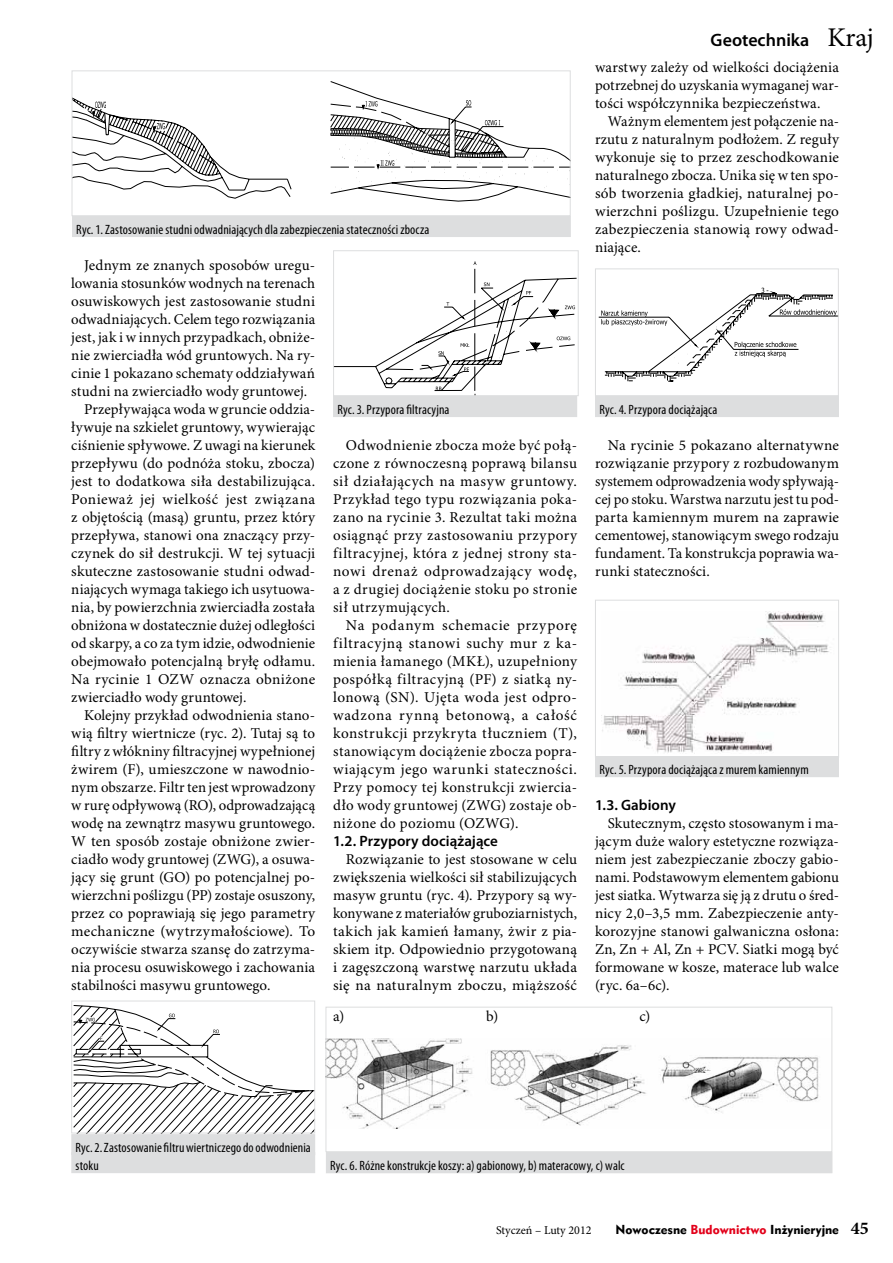
<style>
.page{position:relative;width:893px;height:1263px;background:#fff}
.page>*{position:absolute;margin:0;border:0;box-sizing:border-box;transform-origin:0 0}
.t1{font:600 18px "Myriad Pro";color:#000}
.t2{font:15px/18px "Minion Pro";letter-spacing:.01em;color:#000;text-align:justify}
.t3{font:600 15px "Myriad Pro";color:#000}
.t4{font:condensed 13.5px/18px "Myriad Pro";letter-spacing:.01em;color:#000}
.t5{font:12px "Geometr 415 Blk PL";color:#000}
.t6{font:12px "Minion Pro";color:#000}
.t7{font:6.9px "Tahoma";color:#000;scale:.92 1}
.s1{font-family:"Minion Pro";font-weight:400;font-size:27px}
.s2{color:#e2001a}
.s3{font-family:"Minion Pro";font-weight:700;font-size:18px}
</style>
<div class="page">
<div style="left:71px;top:1134px;width:244px;height:21px;background:#dddedf"></div>
<div style="left:71px;top:1152px;width:244px;height:21px;background:#dddedf"></div>
<svg style="left:73px;top:1005px;width:240px;height:126px"></svg>
<div style="left:71px;top:1001px;width:244px;height:132px;border:1px solid #dddedf"></div>
<div style="left:333px;top:396px;width:244px;height:21px;background:#dddedf"></div>
<svg style="left:335px;top:261px;width:242px;height:133px"></svg>
<div style="left:333px;top:250px;width:246px;height:146px;border:1px solid #dddedf"></div>
<div style="left:595px;top:396px;width:244px;height:21px;background:#dddedf"></div>
<div style="left:595px;top:756px;width:244px;height:21px;background:#dddedf"></div>
<svg style="left:598px;top:287px;width:239px;height:95px"></svg>
<div style="left:595px;top:268px;width:244px;height:128px;border:1px solid #dddedf"></div>
<img style="left:601px;top:611px;width:228px;height:142px">
<div style="left:595px;top:600px;width:244px;height:158px;border:1px solid #dddedf"></div>
<svg style="left:74px;top:98px;width:79px;height:92px"></svg>
<svg style="left:153px;top:81px;width:416px;height:121px"></svg>
<svg style="left:330px;top:100px;width:239px;height:91px"></svg>
<div style="left:72px;top:70px;width:499px;height:146px;border:1px solid #dddedf"></div>
<div style="left:72px;top:216px;width:499px;height:21px;background:#dddedf"></div>
<img style="left:328px;top:1038px;width:491px;height:90px">
<div style="left:326px;top:1007px;width:506px;height:145px;border:1px solid #dddedf"></div>
<div style="left:326px;top:1152px;width:506px;height:21px;background:#dddedf"></div>
<p class="t4" style="left:76px;top:221px;width:355px">Ryc. 1. Zastosowanie studni odwadniających dla zabezpieczenia stateczności zbocza</p>
<p class="t2" style="left:84px;top:257px;width:233px">Jednym ze znanych sposobów uregu-</p>
<p class="t2" style="left:71px;top:275px;width:245px">lowania stosunków wodnych na terenach</p>
<p class="t2" style="left:71px;top:293px;width:245px">osuwiskowych jest zastosowanie studni</p>
<p class="t2" style="left:71px;top:311px;width:245px">odwadniających. Celem tego rozwiązania</p>
<p class="t2" style="left:71px;top:329px;width:245px">jest, jak i w innych przypadkach, obniże-</p>
<p class="t2" style="left:71px;top:347px;width:245px">nie zwierciadła wód gruntowych. Na ry-</p>
<p class="t2" style="left:71px;top:365px;width:245px">cinie 1 pokazano schematy oddziaływań</p>
<p class="t2" style="left:71px;top:383px;width:238px">studni na zwierciadło wody gruntowej.</p>
<p class="t2" style="left:84px;top:401px;width:233px">Przepływająca woda w gruncie oddzia-</p>
<p class="t2" style="left:71px;top:419px;width:245px">ływuje na szkielet gruntowy, wywierając</p>
<p class="t2" style="left:71px;top:437px;width:245px">ciśnienie spływowe. Z uwagi na kierunek</p>
<p class="t2" style="left:71px;top:455px;width:245px">przepływu (do podnóża stoku, zbocza)</p>
<p class="t2" style="left:71px;top:473px;width:245px">jest to dodatkowa siła destabilizująca.</p>
<p class="t2" style="left:71px;top:491px;width:245px">Ponieważ jej wielkość jest związana</p>
<p class="t2" style="left:71px;top:509px;width:245px">z objętością (masą) gruntu, przez który</p>
<p class="t2" style="left:71px;top:527px;width:245px">przepływa, stanowi ona znaczący przy-</p>
<p class="t2" style="left:71px;top:545px;width:245px">czynek do sił destrukcji. W tej sytuacji</p>
<p class="t2" style="left:71px;top:563px;width:245px">skuteczne zastosowanie studni odwad-</p>
<p class="t2" style="left:71px;top:581px;width:245px">niających wymaga takiego ich usytuowa-</p>
<p class="t2" style="left:71px;top:599px;width:245px">nia, by powierzchnia zwierciadła została</p>
<p class="t2" style="left:71px;top:617px;width:245px">obniżona w dostatecznie dużej odległości</p>
<p class="t2" style="left:71px;top:635px;width:245px">od skarpy, a co za tym idzie, odwodnienie</p>
<p class="t2" style="left:71px;top:653px;width:245px">obejmowało potencjalną bryłę odłamu.</p>
<p class="t2" style="left:71px;top:671px;width:245px">Na rycinie 1 OZW oznacza obniżone</p>
<p class="t2" style="left:71px;top:689px;width:177px">zwierciadło wody gruntowej.</p>
<p class="t2" style="left:84px;top:707px;width:233px">Kolejny przykład odwodnienia stano-</p>
<p class="t2" style="left:71px;top:725px;width:245px">wią filtry wiertnicze (ryc. 2). Tutaj są to</p>
<p class="t2" style="left:71px;top:743px;width:245px">filtry z włókniny filtracyjnej wypełnionej</p>
<p class="t2" style="left:71px;top:761px;width:245px">żwirem (F), umieszczone w nawodnio-</p>
<p class="t2" style="left:71px;top:779px;width:245px">nym obszarze. Filtr ten jest wprowadzony</p>
<p class="t2" style="left:71px;top:797px;width:245px">w rurę odpływową (RO), odprowadzającą</p>
<p class="t2" style="left:71px;top:815px;width:245px">wodę na zewnątrz masywu gruntowego.</p>
<p class="t2" style="left:71px;top:833px;width:245px">W ten sposób zostaje obniżone zwier-</p>
<p class="t2" style="left:71px;top:851px;width:245px">ciadło wody gruntowej (ZWG), a osuwa-</p>
<p class="t2" style="left:71px;top:869px;width:245px">jący się grunt (GO) po potencjalnej po-</p>
<p class="t2" style="left:71px;top:887px;width:245px">wierzchni poślizgu (PP) zostaje osuszony,</p>
<p class="t2" style="left:71px;top:905px;width:245px">przez co poprawiają się jego parametry</p>
<p class="t2" style="left:71px;top:923px;width:245px">mechaniczne (wytrzymałościowe). To</p>
<p class="t2" style="left:71px;top:941px;width:245px">oczywiście stwarza szansę do zatrzyma-</p>
<p class="t2" style="left:71px;top:959px;width:245px">nia procesu osuwiskowego i zachowania</p>
<p class="t2" style="left:71px;top:977px;width:201px">stabilności masywu gruntowego.</p>
<p class="t4" style="left:337px;top:401px;width:113px">Ryc. 3. Przypora filtracyjna</p>
<p class="t2" style="left:333px;top:437px;width:245px;text-indent:13px">Odwodnienie zbocza może być połą&shy;czone z równoczesną poprawą bilansu sił działających na masyw gruntowy.<br>Przykład tego typu rozwiązania poka&shy;zano na rycinie 3. Rezultat taki można osiągnąć przy zastosowaniu przypory filtracyjnej, która z jednej strony sta&shy;nowi drenaż odprowadzający wodę, a z drugiej dociążenie stoku po stronie sił utrzymujących.</p>
<p class="t2" style="left:333px;top:617px;width:245px;text-indent:13px">Na podanym schemacie przyporę filtracyjną stanowi suchy mur z ka&shy;mienia łamanego (MKŁ), uzupełniony pospółką filtracyjną (PF) z siatką ny&shy;lonową (SN). Ujęta woda jest odpro&shy;wadzona rynną betonową, a całość konstrukcji przykryta tłuczniem (T), stanowiącym dociążenie zbocza popra&shy;wiającym jego warunki stateczności.<br>Przy pomocy tej konstrukcji zwiercia&shy;dło wody gruntowej (ZWG) zostaje ob&shy;niżone do poziomu (OZWG).</p>
<p class="t3" style="left:333px;top:833px;width:166px">1.2. Przypory dociążające</p>
<p class="t2" style="left:333px;top:851px;width:245px;text-indent:13px">Rozwiązanie to jest stosowane w celu zwiększenia wielkości sił stabilizujących masyw gruntu (ryc. 4). Przypory są wy&shy;konywane z materiałów gruboziarnistych, takich jak kamień łamany, żwir z pia&shy;skiem itp. Odpowiednio przygotowaną i zagęszczoną warstwę narzutu układa się na naturalnym zboczu, miąższość</p>
<p class="t1" style="left:711px;top:29px;width:165px">Geotechnika <span class="s1">Kraj</span></p>
<p class="t2" style="left:595px;top:59px;width:245px">warstwy zależy od wielkości dociążenia potrzebnej do uzyskania wymaganej war&shy;tości współczynnika bezpieczeństwa.</p>
<p class="t2" style="left:595px;top:113px;width:245px;text-indent:13px">Ważnym elementem jest połączenie na&shy;rzutu z naturalnym podłożem. Z reguły wykonuje się to przez zeschodkowanie naturalnego zbocza. Unika się w ten spo&shy;sób tworzenia gładkiej, naturalnej po&shy;wierzchni poślizgu. Uzupełnienie tego zabezpieczenia stanowią rowy odwad&shy;niające.</p>
<p class="t7" style="left:766px;top:286px;width:4px">-</p>
<p class="t4" style="left:599px;top:401px;width:120px">Ryc. 4. Przypora dociążająca</p>
<p class="t2" style="left:595px;top:437px;width:245px;text-indent:13px">Na rycinie 5 pokazano alternatywne rozwiązanie przypory z rozbudowanym systemem odprowadzenia wody spływają&shy;cej po stoku. Warstwa narzutu jest tu pod&shy;parta kamiennym murem na zaprawie cementowej, stanowiącym swego rodzaju fundament. Ta konstrukcja poprawia wa&shy;runki stateczności.</p>
<p class="t4" style="left:599px;top:761px;width:211px">Ryc. 5. Przypora dociążająca z murem kamiennym</p>
<p class="t3" style="left:595px;top:797px;width:82px">1.3. Gabiony</p>
<p class="t2" style="left:595px;top:815px;width:245px;text-indent:13px">Skutecznym, często stosowanym i ma&shy;jącym duże walory estetyczne rozwiąza&shy;niem jest zabezpieczanie zboczy gabio&shy;nami. Podstawowym elementem gabionu jest siatka. Wytwarza się ją z drutu o śred&shy;nicy 2,0–3,5 mm. Zabezpieczenie anty&shy;korozyjne stanowi galwaniczna osłona:<br>Zn, Zn + Al, Zn + PCV. Siatki mogą być formowane w kosze, materace lub walce (ryc. 6a–6c).</p>
<p class="t2" style="left:333px;top:1007px;width:13px">a)</p>
<p class="t2" style="left:486px;top:1007px;width:13px">b)</p>
<p class="t2" style="left:639px;top:1007px;width:12px">c)</p>
<p class="t4" style="left:76px;top:1139px;width:237px">Ryc. 2. Zastosowanie filtru wiertniczego do odwodnienia stoku</p>
<p class="t4" style="left:330px;top:1157px;width:296px">Ryc. 6. Różne konstrukcje koszy: a) gabionowy, b) materacowy, c) walc</p>
<p class="t6" style="left:496px;top:1223px;width:97px">Styczeń – Luty 2012</p>
<p class="t5" style="left:616px;top:1221px;width:255px">Nowoczesne <span class="s2">Budownictwo</span> Inżynieryjne <span class="s3">45</span></p>
</div>
